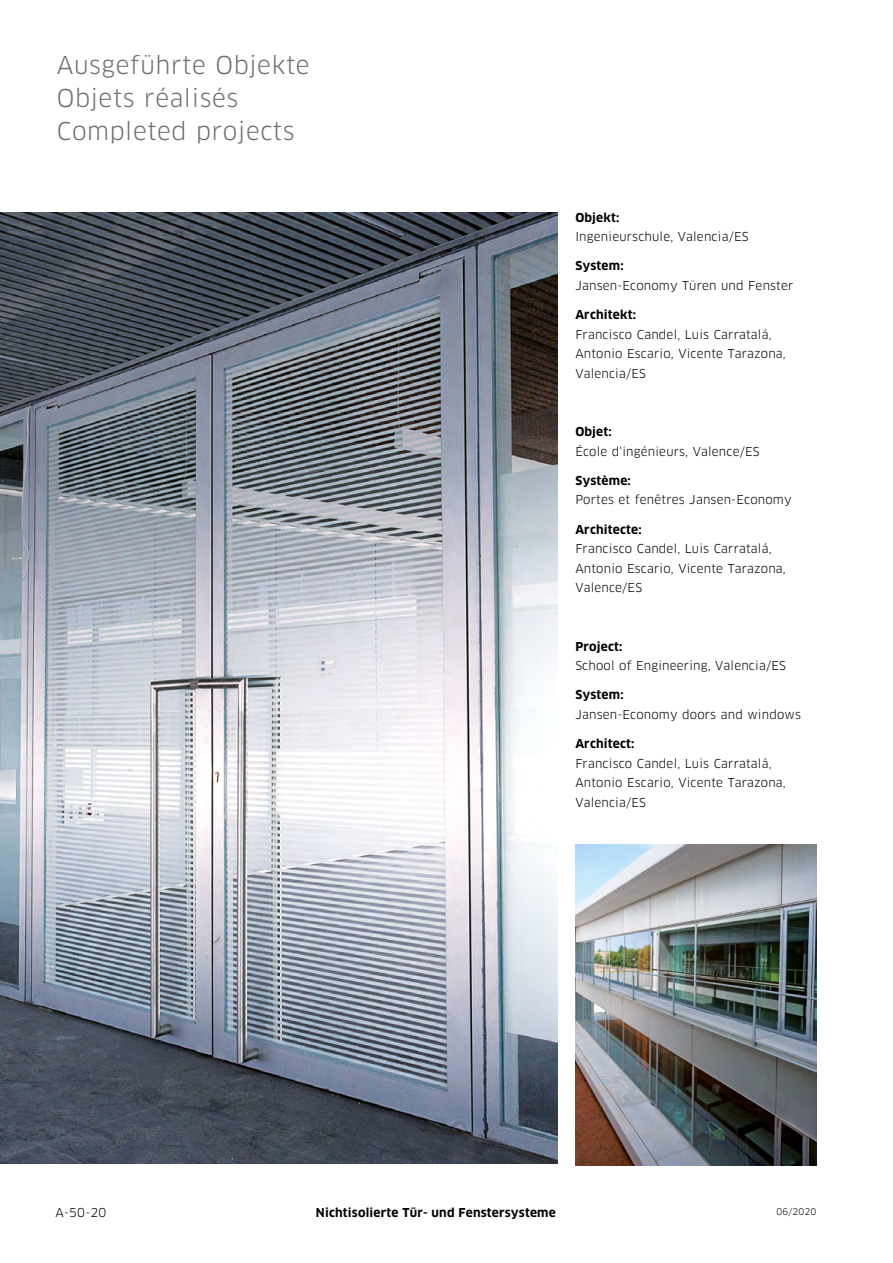
<style>
.page{position:relative;width:893px;height:1263px;background:#fff}
.page>*{position:absolute;margin:0;border:0;box-sizing:border-box;transform-origin:0 0}
.t1{font:24px/33px "Clan Pro";letter-spacing:.025em;color:#706f6f}
.t2{font:12px/19.5px "Clan Pro";letter-spacing:.015em;color:#000}
.t3{font:700 12px "Clan Pro";letter-spacing:.015em;color:#000}
.t4{font:9px "Clan Pro";letter-spacing:.015em;color:#000}
</style>
<div class="page">
<img style="left:575px;top:844px;width:241px;height:321px">
<img style="left:0;top:213px;width:557px;height:951px">
<h1 class="t1" style="left:57px;top:49px;width:254px">Ausgeführte Objekte<br>Objets réalisés<br>Completed projects</h1>
<p class="t3" style="left:575px;top:210px;width:46px">Objekt:</p>
<p class="t2" style="left:575px;top:227px;width:175px">Ingenieurschule, Valencia/ES</p>
<p class="t3" style="left:575px;top:259px;width:50px">System:</p>
<p class="t2" style="left:575px;top:276px;width:220px">Jansen-Economy Türen und Fenster</p>
<p class="t3" style="left:575px;top:308px;width:62px">Architekt:</p>
<p class="t2" style="left:575px;top:324px;width:212px">Francisco Candel, Luis Carratalá,<br>Antonio Escario, Vicente Tarazona,<br>Valencia/ES</p>
<p class="t3" style="left:575px;top:425px;width:38px">Objet:</p>
<p class="t2" style="left:575px;top:441px;width:186px">École d‘ingénieurs, Valence/ES</p>
<p class="t3" style="left:575px;top:473px;width:57px">Système:</p>
<p class="t2" style="left:575px;top:490px;width:218px">Portes et fenêtres Jansen-Economy</p>
<p class="t3" style="left:575px;top:522px;width:68px">Architecte:</p>
<p class="t2" style="left:575px;top:539px;width:212px">Francisco Candel, Luis Carratalá,<br>Antonio Escario, Vicente Tarazona,<br>Valence/ES</p>
<p class="t3" style="left:575px;top:639px;width:49px">Project:</p>
<p class="t2" style="left:575px;top:656px;width:212px">School of Engineering, Valencia/ES</p>
<p class="t3" style="left:575px;top:688px;width:50px">System:</p>
<p class="t2" style="left:575px;top:705px;width:227px">Jansen-Economy doors and windows</p>
<p class="t3" style="left:575px;top:737px;width:61px">Architect:</p>
<p class="t2" style="left:575px;top:753px;width:212px">Francisco Candel, Luis Carratalá,<br>Antonio Escario, Vicente Tarazona,<br>Valencia/ES</p>
<p class="t2" style="left:56px;top:1203px;width:52px">A-50-20</p>
<p class="t3" style="left:316px;top:1206px;width:241px">Nichtisolierte Tür- und Fenstersysteme</p>
<p class="t4" style="left:776px;top:1206px;width:41px">06/2020</p>
</div>
